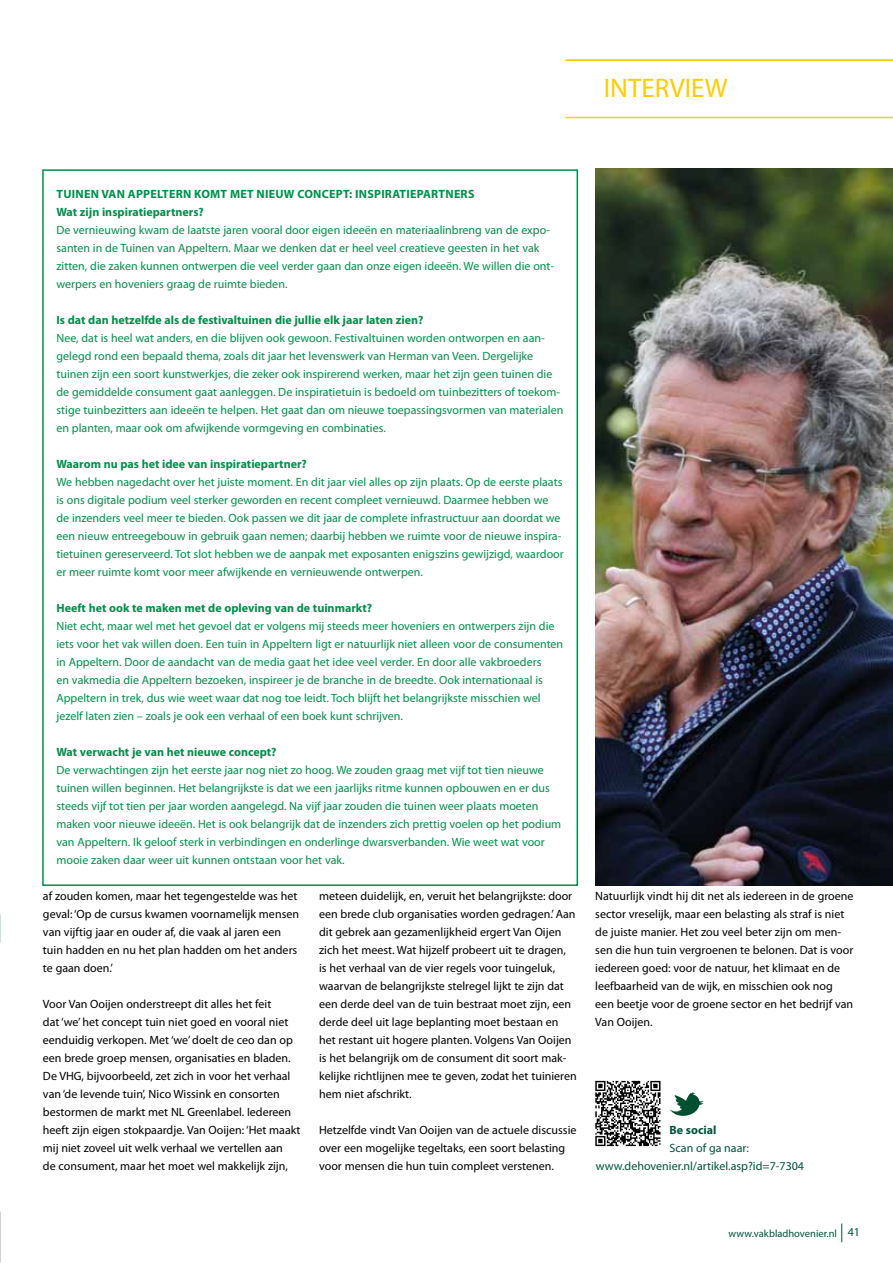
<style>
.page{position:relative;width:893px;height:1263px;background:#fff}
.page>*{position:absolute;margin:0;border:0;box-sizing:border-box;transform-origin:0 0}
.t1{font:27px "Myriad Pro";color:#fc0}
.t2{font:12px/18px "Myriad Pro";color:#00904a}
.t3{font:12px/18px "Myriad Pro";color:#000}
.t4{font:700 12px "Myriad Pro";color:#00904a}
.t5{font:12px/18px "Myriad Pro";color:#00533d}
.t6{font:700 12px "Myriad Pro";letter-spacing:.02em;color:#00904a}
.t7{font:700 12px "Myriad Pro";color:#00533d}
.t8{font:10.5px "Myriad Pro";color:#00533d}
.s1{font-size:12px}
</style>
<div class="page">
<svg style="left:841px;top:1223px;width:1px;height:19px"></svg>
<hr style="left:565px;top:117px;width:328px;height:1px;background:#fc0">
<hr style="left:565px;top:60px;width:328px;height:1px;background:#fc0">
<img style="left:595px;top:169px;width:298px;height:717px">
<svg style="left:595px;top:1081px;width:65px;height:65px"></svg>
<svg style="left:670px;top:1092px;width:33px;height:24px"></svg>
<h1 class="t1" style="left:604px;top:71px;width:125px">INTERVIEW</h1>
<p class="t4" style="left:57px;top:186px;width:23px">Tuinen</p>
<p class="t4" style="left:101px;top:186px;width:69px">van Appeltern</p>
<p class="t6" style="left:194px;top:186px;width:194px">komt met nieuw concept: inspiratie</p>
<p class="t4" style="left:417px;top:186px;width:15px">partner</p>
<p class="t4" style="left:468px;top:186px;width:8px">s</p>
<p class="t4" style="left:56px;top:204px;width:149px">Wat zijn inspiratiepartners?</p>
<p class="t2" style="left:56px;top:221px;width:499px">De vernieuwing kwam de laatste jaren vooral door eigen ideeën en materiaalinbreng van de expo&shy;santen in de Tuinen van Appeltern. Maar we denken dat er heel veel creatieve geesten in het vak zitten, die zaken kunnen ontwerpen die veel verder gaan dan onze eigen ideeën. We willen die ont&shy;werpers en hoveniers graag de ruimte bieden.</p>
<p class="t4" style="left:56px;top:312px;width:369px">Is dat dan hetzelfde als de festivaltuinen die jullie elk jaar laten zien?</p>
<p class="t2" style="left:56px;top:329px;width:508px">Nee, dat is heel wat anders, en die blijven ook gewoon. Festivaltuinen worden ontworpen en aan&shy;gelegd rond een bepaald thema, zoals dit jaar het levenswerk van Herman van Veen. Dergelijke tuinen zijn een soort kunstwerkjes, die zeker ook inspirerend werken, maar het zijn geen tuinen die de gemiddelde consument gaat aanleggen. De inspiratietuin is bedoeld om tuinbezitters of toekom&shy;stige tuinbezitters aan ideeën te helpen. Het gaat dan om nieuwe toepassingsvormen van materialen en planten, maar ook om afwijkende vormgeving en combinaties.</p>
<p class="t4" style="left:56px;top:456px;width:252px">Waarom nu pas het idee van inspiratiepartner?</p>
<p class="t2" style="left:56px;top:473px;width:509px">We hebben nagedacht over het juiste moment. En dit jaar viel alles op zijn plaats. Op de eerste plaats is ons digitale podium veel sterker geworden en recent compleet vernieuwd. Daarmee hebben we de inzenders veel meer te bieden. Ook passen we dit jaar de complete infrastructuur aan doordat we een nieuw entreegebouw in gebruik gaan nemen; daarbij hebben we ruimte voor de nieuwe inspira&shy;tietuinen gereserveerd. Tot slot hebben we de aanpak met exposanten enigszins gewijzigd, waardoor er meer ruimte komt voor meer afwijkende en vernieuwende ontwerpen.</p>
<p class="t4" style="left:56px;top:600px;width:317px">Heeft het ook te maken met de opleving van de tuinmarkt?</p>
<p class="t2" style="left:56px;top:617px;width:508px">Niet echt, maar wel met het gevoel dat er volgens mij steeds meer hoveniers en ontwerpers zijn die iets voor het vak willen doen. Een tuin in Appeltern ligt er natuurlijk niet alleen voor de consumenten in Appeltern. Door de aandacht van de media gaat het idee veel verder. En door alle vakbroeders<br>en vakmedia die Appeltern bezoeken, inspireer je de branche in de breedte. Ook internationaal is Appeltern in trek, dus wie weet waar dat nog toe leidt. Toch blijft het belangrijkste misschien wel jezelf laten zien – zoals je ook een verhaal of een boek kunt schrijven.</p>
<p class="t4" style="left:56px;top:744px;width:222px">Wat verwacht je van het nieuwe concept?</p>
<p class="t2" style="left:56px;top:761px;width:506px">De verwachtingen zijn het eerste jaar nog niet zo hoog. We zouden graag met vijf tot tien nieuwe tuinen willen beginnen. Het belangrijkste is dat we een jaarlijks ritme kunnen opbouwen en er dus steeds vijf tot tien per jaar worden aangelegd. Na vijf jaar zouden die tuinen weer plaats moeten maken voor nieuwe ideeën. Het is ook belangrijk dat de inzenders zich prettig voelen op het podium van Appeltern. Ik geloof sterk in verbindingen en onderlinge dwarsverbanden. Wie weet wat voor mooie zaken daar weer uit kunnen ontstaan voor het vak.</p>
<p class="t3" style="left:43px;top:887px;width:258px">af zouden komen, maar het tegengestelde was het geval: ‘Op de cursus kwamen voornamelijk mensen van vijftig jaar en ouder af, die vaak al jaren een tuin hadden en nu het plan hadden om het anders te gaan doen.’</p>
<p class="t3" style="left:43px;top:995px;width:259px">Voor Van Ooijen onderstreept dit alles het feit<br>dat ‘we’ het concept tuin niet goed en vooral niet eenduidig verkopen. Met ‘we’ doelt de ceo dan op een brede groep mensen, organisaties en bladen.<br>De VHG, bijvoorbeeld, zet zich in voor het verhaal van ‘de levende tuin’, Nico Wissink en consorten bestormen de markt met NL Greenlabel. Iedereen heeft zijn eigen stokpaardje. Van Ooijen: ‘Het maakt mij niet zoveel uit welk verhaal we vertellen aan<br>de consument, maar het moet wel makkelijk zijn,</p>
<p class="t3" style="left:319px;top:887px;width:259px">meteen duidelijk, en, veruit het belangrijkste: door een brede club organisaties worden gedragen.’ Aan dit gebrek aan gezamenlijkheid ergert Van Oijen zich het meest. Wat hijzelf probeert uit te dragen,<br>is het verhaal van de vier regels voor tuingeluk, waarvan de belangrijkste stelregel lijkt te zijn dat een derde deel van de tuin bestraat moet zijn, een derde deel uit lage beplanting moet bestaan en het restant uit hogere planten. Volgens Van Ooijen is het belangrijk om de consument dit soort mak&shy;kelijke richtlijnen mee te geven, zodat het tuinieren hem niet afschrikt.</p>
<p class="t3" style="left:319px;top:1121px;width:259px">Hetzelfde vindt Van Ooijen van de actuele discussie over een mogelijke tegeltaks, een soort belasting voor mensen die hun tuin compleet verstenen.</p>
<p class="t3" style="left:595px;top:887px;width:260px">Natuurlijk vindt hij dit net als iedereen in de groene sector vreselijk, maar een belasting als straf is niet de juiste manier. Het zou veel beter zijn om men&shy;sen die hun tuin vergroenen te belonen. Dat is voor iedereen goed: voor de natuur, het klimaat en de leefbaarheid van de wijk, en misschien ook nog een beetje voor de groene sector en het bedrijf van Van Ooijen.</p>
<p class="t7" style="left:669px;top:1122px;width:48px">Be social</p>
<p class="t5" style="left:596px;top:1139px;width:210px;text-indent:74px">Scan of ga naar: www.dehovenier.nl/artikel.asp?id=7-7304</p>
<p class="t8" style="left:729px;top:1227px;width:133px">www.vakbladhovenier.nl <span class="s1">41</span></p>
</div>
